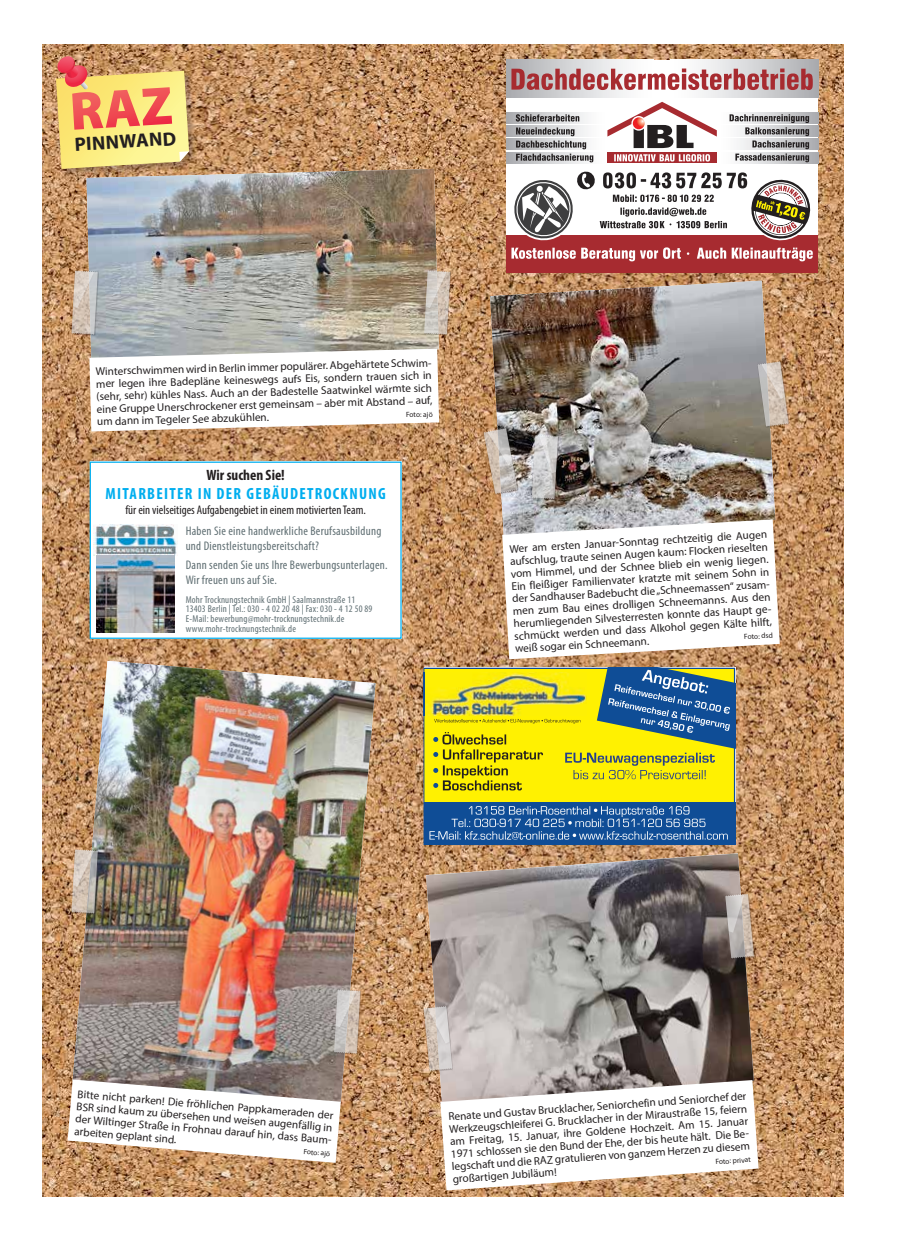
<style>
.page{position:relative;width:904px;height:1241px;background:#fff}
.page>*{position:absolute;margin:0;border:0;box-sizing:border-box;transform-origin:0 0}
.t1{font:700 19.38px "Myriad Pro";color:#231f20}
.t2{font:700 condensed 16.25px "Myriad Pro";letter-spacing:.08em;color:#00aeef}
.t3{font:700 condensed 15px "Myriad Pro";color:#231f20}
.t4{font:condensed 12.5px/15px "Myriad Pro";letter-spacing:.02em;color:#606f73}
.t5{font:condensed 12.5px "Myriad Pro";color:#231f20}
.t6{font:11.25px/12.5px "Myriad Pro";color:#231f20}
.t7{font:condensed 10px/9.9px "Myriad Pro";letter-spacing:.02em;color:#606f73}
.t8{font:7.5px "Myriad Pro";color:#231f20}
</style>
<div class="page">
<img style="left:43px;top:44px;width:800px;height:1152px">
<div style="left:54px;top:69px;width:144px;height:108px;background:#231f20;opacity:.3"></div>
<svg style="left:56px;top:55px;width:133px;height:114px;background:#eab972"></svg>
<img style="left:490px;top:280px;width:285px;height:255px">
<svg style="left:502px;top:519px;width:277px;height:140px"></svg>
<img style="left:73px;top:660px;width:302px;height:442px">
<svg style="left:68px;top:1079px;width:273px;height:83px"></svg>
<img style="left:86px;top:169px;width:353px;height:189px">
<svg style="left:89px;top:348px;width:350px;height:83px"></svg>
<img style="left:426px;top:853px;width:327px;height:249px">
<svg style="left:440px;top:1079px;width:318px;height:111px"></svg>
<div style="left:334px;top:988px;width:27px;height:66px;background:#231f20;opacity:.5"></div>
<svg style="left:334px;top:989px;width:26px;height:64px;background:#c8bdb4"></svg>
<div style="left:71px;top:270px;width:27px;height:65px;background:#231f20;opacity:.5"></div>
<svg style="left:72px;top:270px;width:26px;height:65px;background:#c9beb4"></svg>
<div style="left:424px;top:270px;width:27px;height:65px;background:#231f20;opacity:.5"></div>
<svg style="left:424px;top:270px;width:26px;height:65px;background:#c9bdb1"></svg>
<div style="left:725px;top:893px;width:29px;height:66px;background:#231f20;opacity:.5"></div>
<svg style="left:725px;top:893px;width:29px;height:65px;background:#b6a99f"></svg>
<div style="left:71px;top:848px;width:27px;height:66px;background:#231f20;opacity:.5"></div>
<svg style="left:72px;top:848px;width:26px;height:65px;background:#c0b3a7"></svg>
<div style="left:423px;top:1005px;width:30px;height:66px;background:#231f20;opacity:.5"></div>
<svg style="left:424px;top:1005px;width:28px;height:65px;background:#cec1b8"></svg>
<div style="left:531px;top:434px;width:27px;height:66px;background:#231f20;opacity:.5"></div>
<svg style="left:531px;top:434px;width:27px;height:65px;background:#bcbaba"></svg>
<div style="left:483px;top:427px;width:35px;height:68px;background:#231f20;opacity:.5"></div>
<svg style="left:483px;top:427px;width:34px;height:67px;background:#b2a194"></svg>
<div style="left:757px;top:361px;width:32px;height:66px;background:#231f20;opacity:.5"></div>
<svg style="left:757px;top:361px;width:31px;height:66px;background:#beb0a2"></svg>
<div style="left:90px;top:461px;width:311px;height:177px;background:#fff"></div>
<img style="left:94px;top:524px;width:84px;height:31px">
<img style="left:97px;top:555px;width:78px;height:77px">
<div style="left:90px;top:461px;width:311px;height:177px;border:1px solid #00aeef"></div>
<div style="left:423px;top:667px;width:312px;height:135px;background:#fff101"></div>
<div style="left:423px;top:802px;width:312px;height:42px;background:#0f4d96"></div>
<svg style="left:429px;top:806px;width:298px;height:33px"></svg>
<img style="left:423px;top:672px;width:10px;height:43px">
<svg style="left:433px;top:667px;width:302px;height:123px;background:#b6bc36"></svg>
<div style="left:506px;top:60px;width:312px;height:212px;background:#fff"></div>
<div style="left:506px;top:235px;width:312px;height:37px;background:#a72b30"></div>
<div style="left:506px;top:60px;width:148px;height:37px;background:linear-gradient(to right,#acadb1,#fff)"></div>
<div style="left:670px;top:60px;width:148px;height:37px;background:linear-gradient(to right,#fff,#aeadb1)"></div>
<svg style="left:506px;top:112px;width:81px;height:11px"></svg>
<svg style="left:506px;top:125px;width:10px;height:11px"></svg>
<svg style="left:506px;top:139px;width:10px;height:11px"></svg>
<svg style="left:506px;top:152px;width:88px;height:11px"></svg>
<svg style="left:516px;top:114px;width:77px;height:48px"></svg>
<svg style="left:739px;top:112px;width:79px;height:11px"></svg>
<svg style="left:809px;top:125px;width:9px;height:11px"></svg>
<svg style="left:809px;top:139px;width:9px;height:11px"></svg>
<svg style="left:739px;top:152px;width:79px;height:11px"></svg>
<svg style="left:729px;top:114px;width:80px;height:48px"></svg>
<svg style="left:607px;top:102px;width:109px;height:46px"></svg>
<svg style="left:607px;top:152px;width:109px;height:11px"></svg>
<svg style="left:614px;top:154px;width:96px;height:7px"></svg>
<svg style="left:511px;top:68px;width:301px;height:22px;background:#c28689"></svg>
<svg style="left:511px;top:171px;width:302px;height:90px"></svg>
<h1 class="t1" style="left:74px;top:131px;width:103px;rotate:-3deg">PINNWAND</h1>
<p class="t6" style="left:95px;top:366px;width:340px;rotate:-2deg">Winterschwimmen wird in Berlin immer populärer. Abgehärtete Schwim&shy;mer legen ihre Badepläne keineswegs aufs Eis, sondern trauen sich in (sehr, sehr) kühles Nass. Auch an der Badestelle Saatwinkel wärmte sich eine Gruppe Unerschrockener erst gemeinsam – aber mit Abstand – auf, um dann im Tegeler See abzukühlen.</p>
<p class="t8" style="left:406px;top:410px;width:28px;rotate:-2deg">Foto: ajö</p>
<h3 class="t3" style="left:206px;top:465px;width:80px">Wir suchen Sie!</h3>
<h2 class="t2" style="left:105px;top:484px;width:282px">MITARBEITER IN DER GEBÄUDETROCKNUNG</h2>
<p class="t5" style="left:125px;top:502px;width:242px">für ein vielseitiges Aufgabengebiet in einem motivierten Team.</p>
<p class="t4" style="left:186px;top:523px;width:197px">Haben Sie eine handwerkliche Berufsausbildung und Dienstleistungsbereitschaft?</p>
<p class="t4" style="left:186px;top:557px;width:203px">Dann senden Sie uns Ihre Bewerbungsunterlagen.<br>Wir freuen uns auf Sie.</p>
<p class="t7" style="left:186px;top:594px;width:188px">Mohr Trocknungstechnik GmbH | Saalmannstraße 11<br>13403 Berlin | Tel.: 030 - 4 02 20 48 | Fax: 030 - 4 12 50 89<br>E-Mail: bewerbung@mohr-trocknungstechnik.de www.mohr-trocknungstechnik.de</p>
<p class="t6" style="left:509px;top:541px;width:262px;rotate:-3deg">Wer am ersten Januar-Sonntag rechtzeitig die Augen aufschlug, traute seinen Augen kaum: Flocken rieselten vom Himmel, und der Schnee blieb ein wenig liegen.<br>Ein fleißiger Familienvater kratzte mit seinem Sohn in der Sandhauser Badebucht die „Schneemassen“ zusam&shy;men zum Bau eines drolligen Schneemanns. Aus den herumliegenden Silvesterresten konnte das Haupt ge&shy;schmückt werden und dass Alkohol gegen Kälte hilft, weiß sogar ein Schneemann.</p>
<p class="t8" style="left:744px;top:632px;width:30px;rotate:-3deg">Foto: dsd</p>
<p class="t6" style="left:78px;top:1086px;width:260px;rotate:5deg">Bitte nicht parken! Die fröhlichen Pappkameraden der BSR sind kaum zu übersehen und weisen augenfällig in der Wiltinger Straße in Frohnau darauf hin, dass Baum&shy;arbeiten geplant sind.</p>
<p class="t8" style="left:304px;top:1146px;width:28px;rotate:5deg">Foto: ajö</p>
<p class="t6" style="left:448px;top:1110px;width:302px;rotate:-4deg">Renate und Gustav Brucklacher, Seniorchefin und Seniorchef der Werkzeugschleiferei G. Brucklacher in der Miraustraße 15, feiern am Freitag, 15. Januar, ihre Goldene Hochzeit. Am 15. Januar 1971 schlossen sie den Bund der Ehe, der bis heute hält. Die Be&shy;legschaft und die RAZ gratulieren von ganzem Herzen zu diesem großartigen Jubiläum!</p>
<p class="t8" style="left:715px;top:1157px;width:37px;rotate:-4deg">Foto: privat</p>
</div>
